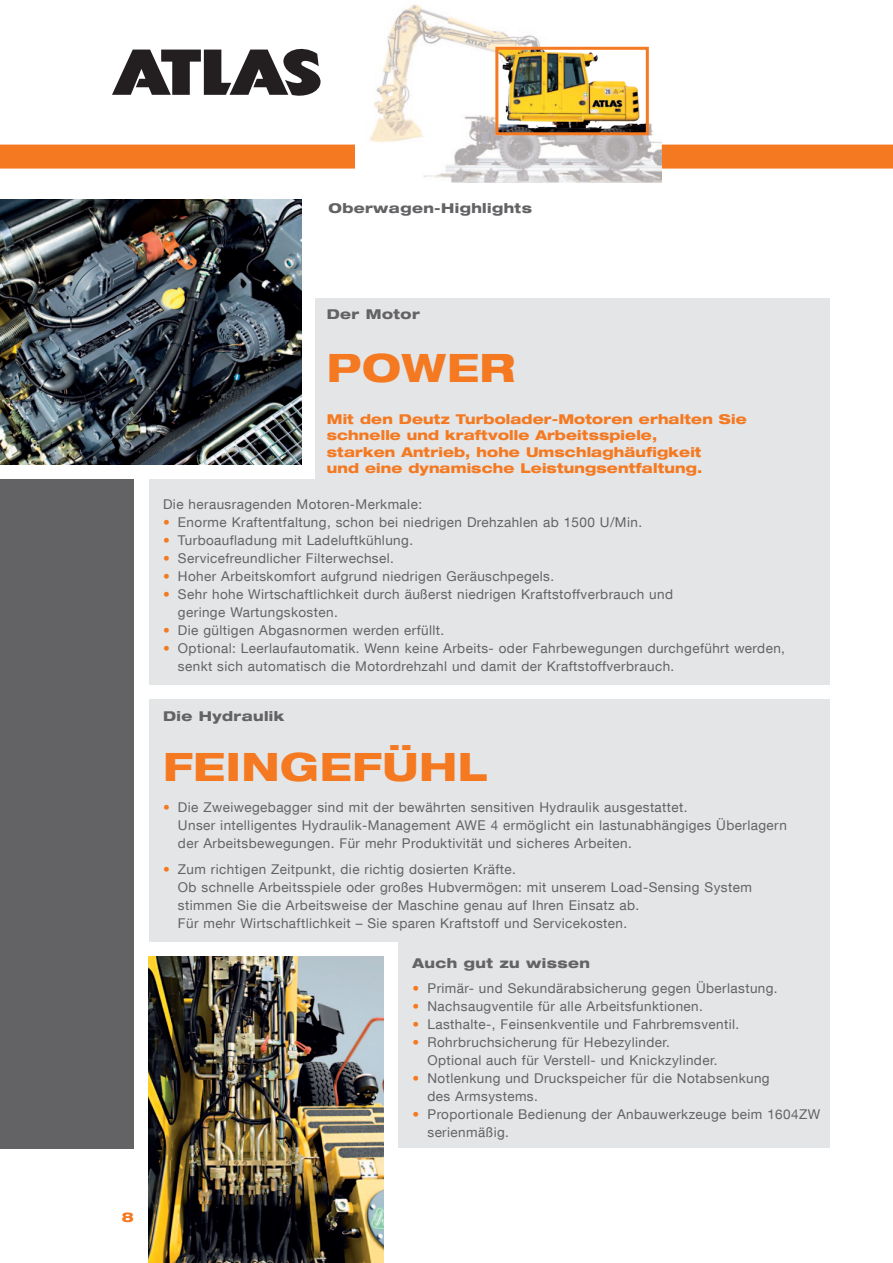
<style>
.page{position:relative;width:893px;height:1263px;background:#fff}
.page>*{position:absolute;margin:0;border:0;box-sizing:border-box;transform-origin:0 0}
.t1{font:800 expanded 39px "Helvetica Neue LT Com";letter-spacing:.015em;color:#f47921}
.t2{font:13.5px/18px "Helvetica Neue LT Com";letter-spacing:.03em;color:#636366}
.t3{font:800 expanded 13.5px/16.2px "Helvetica Neue LT Com";letter-spacing:.01em;color:#f47921}
.t4{font:800 expanded 13.5px "Helvetica Neue LT Com";letter-spacing:.03em;color:#636366}
.s1{color:#f47921}
</style>
<div class="page">
<div style="left:0;top:145px;width:893px;height:24px;background:#f47921"></div>
<svg style="left:112px;top:48px;width:209px;height:48px"></svg>
<div style="left:0;top:200px;width:134px;height:948px;background:#636366"></div>
<div style="left:149px;top:298px;width:680px;height:387px;background:#e4e5e7"></div>
<div style="left:149px;top:699px;width:680px;height:449px;background:#e4e5e7"></div>
<div style="left:147px;top:942px;width:251px;height:217px;background:#fff"></div>
<img style="left:149px;top:957px;width:234px;height:306px">
<div style="left:0;top:223px;width:315px;height:255px;background:#fff"></div>
<img style="left:0;top:200px;width:302px;height:265px">
<img style="left:355px;top:4px;width:306px;height:179px">
<img style="left:499px;top:51px;width:146px;height:80px">
<div style="left:495px;top:47px;width:154px;height:88px;border:3px solid #f47921"></div>
<p class="t4" style="left:328px;top:199px;width:205px">Oberwagen-Highlights</p>
<p class="t3" style="left:122px;top:1208px;width:13px">8</p>
<p class="t4" style="left:327px;top:306px;width:94px">Der Motor</p>
<h1 class="t1" style="left:327px;top:343px;width:190px">POWER</h1>
<p class="t3" style="left:327px;top:411px;width:421px">Mit den Deutz Turbolader-Motoren erhalten Sie schnelle und kraftvolle Arbeitsspiele,<br>starken Antrieb, hohe Umschlaghäufigkeit<br>und eine dynamische Leistungsentfaltung.</p>
<p class="t2" style="left:163px;top:495px;width:260px">Die herausragenden Motoren-Merkmale:</p>
<p class="t2" style="left:163px;top:512px;width:481px"><span class="s1">•</span> Enorme Kraftentfaltung, schon bei niedrigen Drehzahlen ab 1500 U/Min.</p>
<p class="t2" style="left:163px;top:530px;width:251px"><span class="s1">•</span> Turboaufladung mit Ladeluftkühlung.</p>
<p class="t2" style="left:163px;top:548px;width:232px"><span class="s1">•</span> Servicefreundlicher Filterwechsel.</p>
<p class="t2" style="left:163px;top:566px;width:393px"><span class="s1">•</span> Hoher Arbeitskomfort aufgrund niedrigen Geräuschpegels.</p>
<p class="t2" style="left:178px;top:584px;width:497px;text-indent:-15px"><span class="s1">•</span> Sehr hohe Wirtschaftlichkeit durch äußerst niedrigen Kraftstoffverbrauch und geringe Wartungskosten.</p>
<p class="t2" style="left:163px;top:620px;width:283px"><span class="s1">•</span> Die gültigen Abgasnormen werden erfüllt.</p>
<p class="t2" style="left:178px;top:638px;width:609px;text-indent:-15px"><span class="s1">•</span> Optional: Leerlaufautomatik. Wenn keine Arbeits- oder Fahrbewegungen durchgeführt werden, senkt sich automatisch die Motordrehzahl und damit der Kraftstoffverbrauch.</p>
<p class="t4" style="left:163px;top:708px;width:123px">Die Hydraulik</p>
<h1 class="t1" style="left:163px;top:742px;width:290px">Feingefühl</h1>
<p class="t2" style="left:178px;top:797px;width:610px;text-indent:-15px"><span class="s1">•</span> Die Zweiwegebagger sind mit der bewährten sensitiven Hydraulik ausgestattet.<br>Unser intelligentes Hydraulik-Management AWE 4 ermöglicht ein lastunabhängiges Überlagern der Arbeitsbewegungen. Für mehr Produktivität und sicheres Arbeiten.</p>
<p class="t2" style="left:178px;top:860px;width:575px;text-indent:-15px"><span class="s1">•</span> Zum richtigen Zeitpunkt, die richtig dosierten Kräfte.<br>Ob schnelle Arbeitsspiele oder großes Hubvermögen: mit unserem Load-Sensing System stimmen Sie die Arbeitsweise der Maschine genau auf Ihren Einsatz ab.<br>Für mehr Wirtschaftlichkeit – Sie sparen Kraftstoff und Servicekosten.</p>
<p class="t4" style="left:413px;top:954px;width:179px">Auch gut zu wissen</p>
<p class="t2" style="left:413px;top:979px;width:367px"><span class="s1">•</span> Primär- und Sekundärabsicherung gegen Überlastung.</p>
<p class="t2" style="left:413px;top:997px;width:292px"><span class="s1">•</span> Nachsaugventile für alle Arbeitsfunktionen.</p>
<p class="t2" style="left:413px;top:1015px;width:328px"><span class="s1">•</span> Lasthalte-, Feinsenkventile und Fahrbremsventil.</p>
<p class="t2" style="left:427px;top:1033px;width:291px;text-indent:-15px"><span class="s1">•</span> Rohrbruchsicherung für Hebezylinder.<br>Optional auch für Verstell- und Knickzylinder.</p>
<p class="t2" style="left:427px;top:1069px;width:344px;text-indent:-15px"><span class="s1">•</span> Notlenkung und Druckspeicher für die Notabsenkung des Armsystems.</p>
<p class="t2" style="left:427px;top:1105px;width:394px;text-indent:-15px"><span class="s1">•</span> Proportionale Bedienung der Anbauwerkzeuge beim 1604ZW serienmäßig.</p>
</div>
